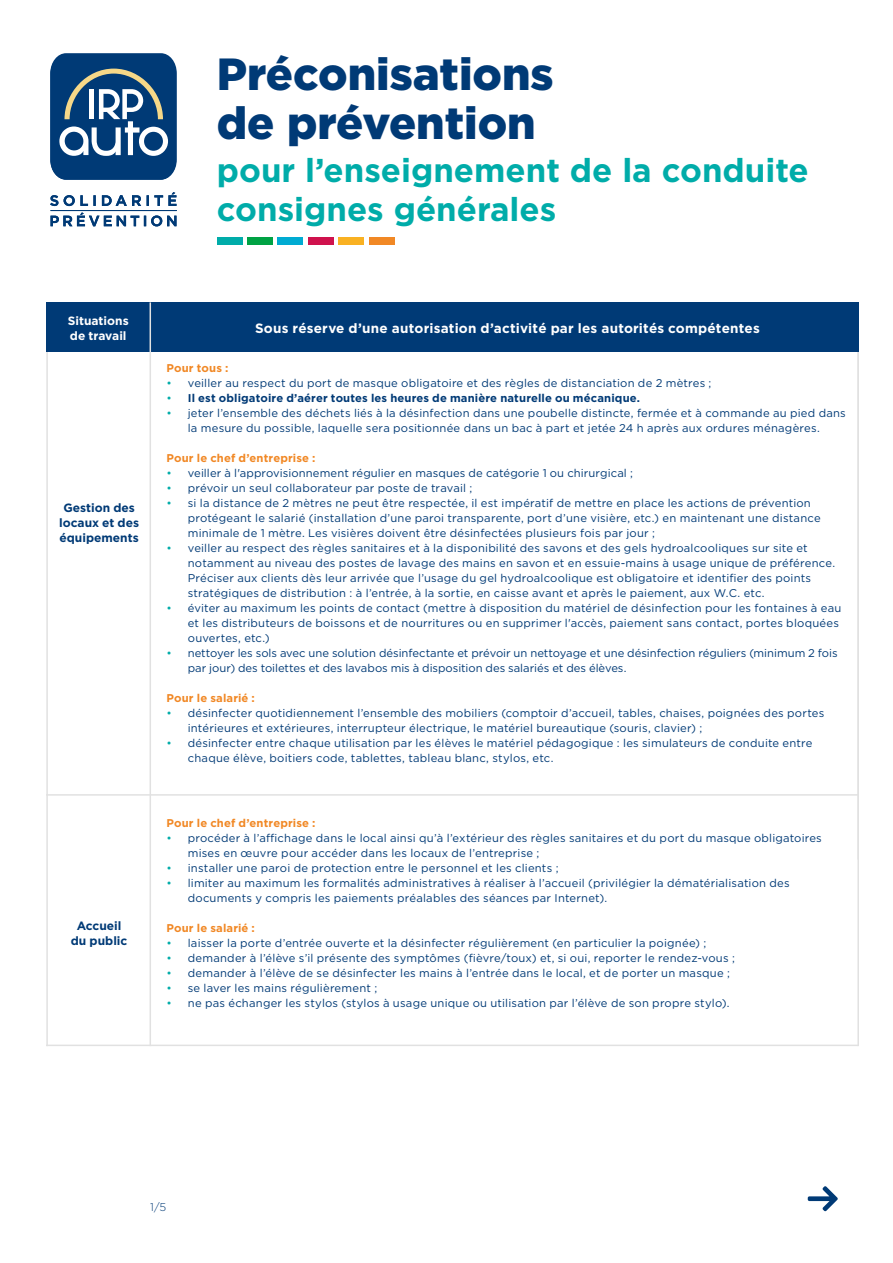
<style>
.page{position:relative;width:893px;height:1263px;background:#fff}
.page>*{position:absolute;margin:0;border:0;box-sizing:border-box;transform-origin:0 0}
.t1{font:900 45px/49.5px "Gotham";color:#003a76}
.t2{font:700 33px/39px "Gotham";color:#00aca9}
.t3{font:700 13.5px "Gotham";letter-spacing:.015em;color:#fff}
.t4{font:700 12px/15px "Gotham";color:#003a76;text-align:center}
.t5{font:700 12px/15px "Gotham";color:#fff}
.t6{font:11.25px/15px "Gotham";letter-spacing:.02em;color:#003a76}
.t7{font:11.25px/15px "Gotham";letter-spacing:-.005em;color:#003a76}
.t8{font:700 11.25px "Gotham";letter-spacing:.01em;color:#f18825}
.t9{font:700 11.25px "Gotham";letter-spacing:.01em;color:#003a76}
.t10{font:300 11.25px "Gotham";color:#003a76}
.s1{color:#00aca9}
.s2{font-weight:400;color:#00aca9}
</style>
<div class="page">
<hr style="left:46px;top:302px;width:2px;height:744px;background:#e1e1e1">
<hr style="left:857px;top:343px;width:2px;height:703px;background:#e1e1e1">
<hr style="left:46px;top:794px;width:812px;height:2px;background:#e1e1e1">
<hr style="left:46px;top:1044px;width:812px;height:2px;background:#e1e1e1">
<div style="left:46px;top:302px;width:813px;height:50px;background:#003a76"></div>
<hr style="left:150px;top:302px;width:1px;height:744px;background:#e1e1e1">
<svg style="left:808px;top:1186px;width:30px;height:25px"></svg>
<svg style="left:50px;top:192px;width:127px;height:14px"></svg>
<svg style="left:51px;top:212px;width:125px;height:14px"></svg>
<hr style="left:51px;top:210px;width:126px;height:1px;background:#003a76">
<svg style="left:50px;top:54px;width:127px;height:126px;background:#33608c"></svg>
<div style="left:369px;top:237px;width:25px;height:8px;background:#f18825"></div>
<div style="left:247px;top:237px;width:26px;height:8px;background:#00a244"></div>
<div style="left:338px;top:237px;width:26px;height:8px;background:#f9b122"></div>
<div style="left:217px;top:237px;width:26px;height:8px;background:#00aca9"></div>
<div style="left:277px;top:237px;width:26px;height:8px;background:#00abd2"></div>
<div style="left:308px;top:237px;width:26px;height:8px;background:#cf124d"></div>
<h1 class="t1" style="left:217px;top:48px;width:338px">Préconisations de prévention</h1>
<h2 class="t2" style="left:217px;top:150px;width:593px">pour l’enseignement de la conduite consignes générales</h2>
<p class="t5" style="left:68px;top:313px;width:63px">Situations de travail</p>
<p class="t4" style="left:59px;top:500px;width:81px">Gestion des locaux et des équipements</p>
<p class="t4" style="left:71px;top:918px;width:58px">Accueil du public</p>
<p class="t3" style="left:255px;top:319px;width:506px">Sous réserve d’une autorisation d’activité par les autorités compétentes</p>
<p class="t8" style="left:167px;top:361px;width:63px">Pour tous :</p>
<p class="t6" style="left:167px;top:375px;width:546px"><span class="s1">•</span> veiller au respect du port de masque obligatoire et des règles de distanciation de 2 mètres ;</p>
<p class="t9" style="left:167px;top:391px;width:475px"><span class="s2">•</span> Il est obligatoire d’aérer toutes les heures de manière naturelle ou mécanique.</p>
<p class="t6" style="left:167px;top:405px;width:681px;text-align:center"><span class="s1">•</span> jeter l’ensemble des déchets liés à la désinfection dans une poubelle distincte, fermée et à commande au pied dans la mesure du possible, laquelle sera positionnée dans un bac à part et jetée 24 h après aux ordures ménagères.</p>
<p class="t8" style="left:167px;top:451px;width:150px">Pour le chef d’entreprise :</p>
<p class="t6" style="left:167px;top:465px;width:468px"><span class="s1">•</span> veiller à l'approvisionnement régulier en masques de catégorie 1 ou chirurgical ;</p>
<p class="t6" style="left:167px;top:480px;width:307px"><span class="s1">•</span> prévoir un seul collaborateur par poste de travail ;</p>
<p class="t6" style="left:188px;top:495px;width:634px;text-indent:-21px"><span class="s1">•</span> si la distance de 2 mètres ne peut être respectée, il est impératif de mettre en place les actions de prévention protégeant le salarié (installation d’une paroi transparente, port d’une visière, etc.) en maintenant une distance minimale de 1 mètre. Les visières doivent être désinfectées plusieurs fois par jour ;</p>
<p class="t6" style="left:188px;top:540px;width:649px;text-indent:-21px"><span class="s1">•</span> veiller au respect des règles sanitaires et à la disponibilité des savons et des gels hydroalcooliques sur site et notamment au niveau des postes de lavage des mains en savon et en essuie-mains à usage unique de préférence.<br>Préciser aux clients dès leur arrivée que l’usage du gel hydroalcoolique est obligatoire et identifier des points stratégiques de distribution : à l’entrée, à la sortie, en caisse avant et après le paiement, aux W.C. etc.</p>
<p class="t6" style="left:188px;top:600px;width:655px;text-indent:-21px"><span class="s1">•</span> éviter au maximum les points de contact (mettre à disposition du matériel de désinfection pour les fontaines à eau et les distributeurs de boissons et de nourritures ou en supprimer l'accès, paiement sans contact, portes bloquées ouvertes, etc.)</p>
<p class="t7" style="left:188px;top:645px;width:651px;text-indent:-21px"><span class="s1">•</span> nettoyer les sols avec une solution désinfectante et prévoir un nettoyage et une désinfection réguliers (minimum 2 fois par jour) des toilettes et des lavabos mis à disposition des salariés et des élèves.</p>
<p class="t8" style="left:167px;top:690px;width:90px">Pour le salarié :</p>
<p class="t6" style="left:188px;top:705px;width:638px;text-indent:-21px"><span class="s1">•</span> désinfecter quotidiennement l’ensemble des mobiliers (comptoir d’accueil, tables, chaises, poignées des portes intérieures et extérieures, interrupteur électrique, le matériel bureautique (souris, clavier) ;</p>
<p class="t6" style="left:188px;top:735px;width:626px;text-indent:-21px"><span class="s1">•</span> désinfecter entre chaque utilisation par les élèves le matériel pédagogique : les simulateurs de conduite entre chaque élève, boitiers code, tablettes, tableau blanc, stylos, etc.</p>
<p class="t8" style="left:167px;top:815px;width:150px">Pour le chef d’entreprise :</p>
<p class="t6" style="left:188px;top:830px;width:636px;text-indent:-21px"><span class="s1">•</span> procéder à l’affichage dans le local ainsi qu’à l’extérieur des règles sanitaires et du port du masque obligatoires mises en œuvre pour accéder dans les locaux de l’entreprise ;</p>
<p class="t6" style="left:167px;top:860px;width:394px"><span class="s1">•</span> installer une paroi de protection entre le personnel et les clients ;</p>
<p class="t6" style="left:188px;top:875px;width:603px;text-indent:-21px"><span class="s1">•</span> limiter au maximum les formalités administratives à réaliser à l’accueil (privilégier la dématérialisation des documents y compris les paiements préalables des séances par Internet).</p>
<p class="t8" style="left:167px;top:920px;width:90px">Pour le salarié :</p>
<p class="t6" style="left:167px;top:935px;width:541px"><span class="s1">•</span> laisser la porte d’entrée ouverte et la désinfecter régulièrement (en particulier la poignée) ;</p>
<p class="t6" style="left:167px;top:950px;width:570px"><span class="s1">•</span> demander à l’élève s’il présente des symptômes (fièvre/toux) et, si oui, reporter le rendez-vous ;</p>
<p class="t6" style="left:167px;top:965px;width:565px"><span class="s1">•</span> demander à l’élève de se désinfecter les mains à l’entrée dans le local, et de porter un masque ;</p>
<p class="t6" style="left:167px;top:980px;width:212px"><span class="s1">•</span> se laver les mains régulièrement ;</p>
<p class="t6" style="left:167px;top:995px;width:564px"><span class="s1">•</span> ne pas échanger les stylos (stylos à usage unique ou utilisation par l’élève de son propre stylo).</p>
<p class="t10" style="left:150px;top:1200px;width:18px">1/5</p>
</div>
